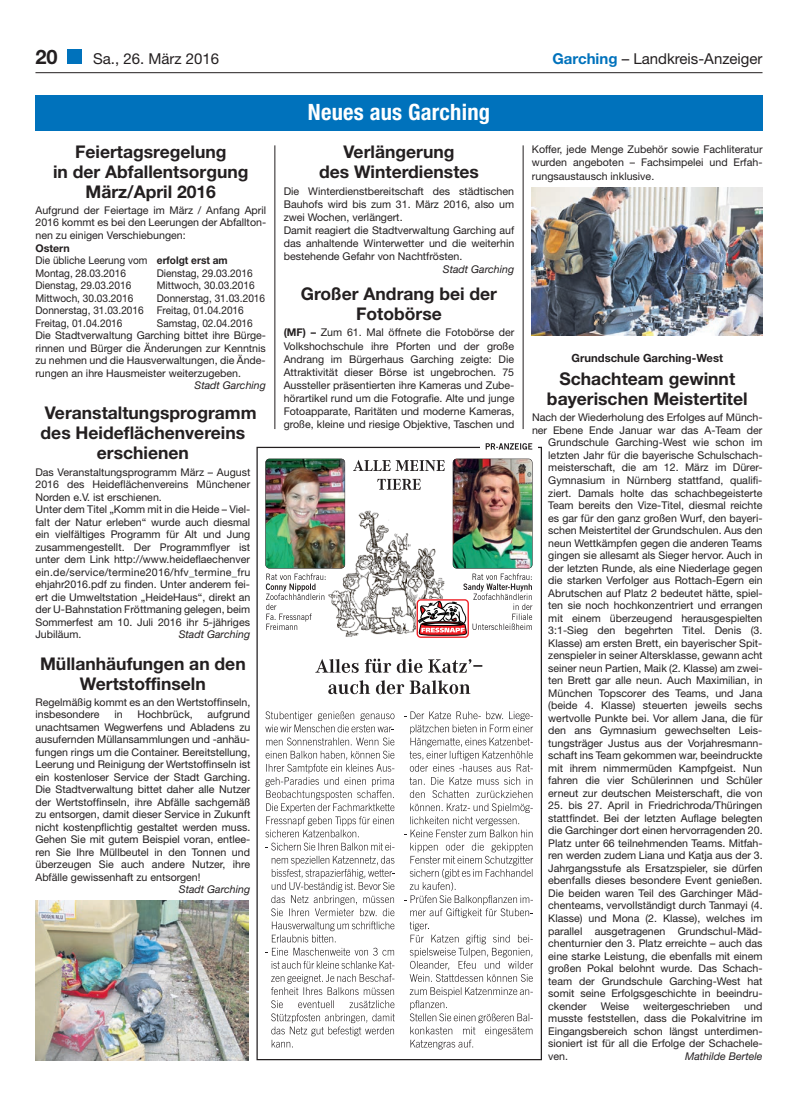
<style>
.page{position:relative;width:798px;height:1117px;background:#fff}
.page>*{position:absolute;margin:0;border:0;box-sizing:border-box;transform-origin:0 0}
.t1{font:700 condensed 22.5px "Helvetica Neue";letter-spacing:.01em;color:#fff}
.t2{font:700 20px "Helvetica Neue";color:#231f20}
.t3{font:700 17.5px/20px "Helvetica Neue";color:#231f20;text-align:center}
.t4{font:15px "Helvetica Neue";color:#231f20}
.t5{font:700 11.25px "Helvetica Neue";color:#231f20}
.t6{font:10.62px/12.5px "Helvetica Neue";color:#231f20;text-align:justify}
.t7{font:10.62px/12.5px "Helvetica Neue";color:#231f20;scale:.95 1}
.t8{font:italic 10.62px "Helvetica Neue";color:#231f20}
.s1{font-weight:700;color:#0072bc}
.s2{font-weight:700}
</style>
<div class="page">
<div style="left:68px;top:50px;width:14px;height:14px;background:#0072bc"></div>
<hr style="left:274px;top:145px;width:1px;height:284px;background:#231f20">
<hr style="left:522px;top:145px;width:1px;height:284px;background:#231f20">
<hr style="left:35px;top:72px;width:727px;height:1px;background:#231f20">
<div style="left:35px;top:96px;width:727px;height:35px;background:#0072bc"></div>
<img style="left:35px;top:900px;width:213px;height:159px">
<img style="left:531px;top:188px;width:231px;height:147px">
<img style="left:341px;top:509px;width:17px;height:128px">
<div style="left:416px;top:598px;width:53px;height:40px;border:2px solid #fff;border-radius:3px"></div>
<div style="left:416px;top:599px;width:52px;height:38px;border:1px solid #ee1d23;border-radius:4px"></div>
<img style="left:353px;top:458px;width:179px;height:177px">
<svg style="left:485px;top:443px;width:47px;height:6px"></svg>
<img style="left:265px;top:458px;width:80px;height:172px">
<svg style="left:265px;top:711px;width:129px;height:283px"></svg>
<svg style="left:271px;top:1000px;width:123px;height:7px"></svg>
<svg style="left:271px;top:1013px;width:123px;height:34px"></svg>
<svg style="left:404px;top:711px;width:129px;height:73px"></svg>
<svg style="left:409px;top:790px;width:123px;height:7px"></svg>
<svg style="left:404px;top:803px;width:129px;height:246px"></svg>
<svg style="left:315px;top:658px;width:167px;height:15px"></svg>
<svg style="left:328px;top:680px;width:142px;height:14px"></svg>
<h2 class="t2" style="left:35px;top:44px;width:24px">20</h2>
<h3 class="t4" style="left:93px;top:50px;width:127px">Sa., 26. März 2016</h3>
<h3 class="t4" style="left:552px;top:50px;width:211px"><span class="s1">Garching</span> – Landkreis-Anzeiger</h3>
<h1 class="t1" style="left:308px;top:98px;width:184px">Neues aus Garching</h1>
<h3 class="t3" style="left:53px;top:141px;width:197px">Feiertagsregelung<br>in der Abfallentsorgung<br>März/April 2016</h3>
<p class="t6" style="left:35px;top:204px;width:232px">Aufgrund der Feiertage im März / Anfang April 2016 kommt es bei den Leerungen der Abfallton&shy;nen zu einigen Verschiebungen:</p>
<p class="t7" style="left:35px;top:241px;width:204px"><span class="s2">Ostern<br></span>Die übliche Leerung vom <span class="s2">erfolgt erst am<br></span>Montag, 28.03.2016</p>
<h3 class="t3" style="left:319px;top:141px;width:161px">Verlängerung<br>des Winterdienstes</h3>
<p class="t6" style="left:283px;top:184px;width:232px;line-height:13.1px;text-align:left">Die Winterdienstbereitschaft des städtischen Bauhofs wird bis zum 31. März 2016, also um zwei Wochen, verlängert.<br>Damit reagiert die Stadtverwaltung Garching auf das anhaltende Winterwetter und die weiterhin bestehende Gefahr von Nachtfrösten.</p>
<p class="t8" style="left:442px;top:263px;width:73px">Stadt Garching</p>
<p class="t6" style="left:531px;top:143px;width:232px;line-height:13.1px">Koffer, jede Menge Zubehör sowie Fachliteratur wurden angeboten – Fachsimpelei und Erfah&shy;rungsaustausch inklusive.</p>
<p class="t7" style="left:157px;top:266px;width:102px">Dienstag, 29.03.2016</p>
<p class="t7" style="left:35px;top:279px;width:102px">Dienstag, 29.03.2016</p>
<p class="t7" style="left:157px;top:279px;width:104px">Mittwoch, 30.03.2016</p>
<p class="t7" style="left:35px;top:291px;width:104px">Mittwoch, 30.03.2016</p>
<p class="t7" style="left:35px;top:291px;width:243px;text-indent:121px">Donnerstag, 31.03.2016<br>Donnerstag, 31.03.2016 Freitag, 01.04.2016<br>Freitag, 01.04.2016</p>
<p class="t7" style="left:35px;top:316px;width:244px;text-indent:121px">Samstag, 02.04.2016<br>Die Stadtverwaltung Garching bittet ihre Bürge&shy;rinnen und Bürger die Änderungen zur Kenntnis zu nehmen und die Hausverwaltungen, die Ände&shy;rungen an ihre Hausmeister weiterzugeben.</p>
<p class="t8" style="left:194px;top:379px;width:73px">Stadt Garching</p>
<h3 class="t3" style="left:45px;top:403px;width:213px">Veranstaltungsprogramm</h3>
<h3 class="t3" style="left:41px;top:423px;width:206px">des Heideflächenvereins</h3>
<h3 class="t3" style="left:97px;top:443px;width:94px">erschienen</h3>
<p class="t6" style="left:35px;top:465px;width:216px;text-align:left">Das Veranstaltungsprogramm März – August 2016 des Heideflächenvereins Münchener Norden e.V. ist erschienen.<br>Unter dem Titel „Komm mit in die Heide – Viel&shy;falt der Natur erleben“ wurde auch diesmal ein vielfältiges Programm für Alt und Jung zusammengestellt. Der Programmflyer ist unter dem Link http://www.heideflaechenver ein.de/service/termine2016/hfv_termine_fru ehjahr2016.pdf zu finden. Unter anderem fei&shy;ert die Umweltstation „HeideHaus“, direkt an der U-Bahnstation Fröttmaning gelegen, beim Sommerfest am 10. Juli 2016 ihr 5-jähriges Jubiläum.</p>
<p class="t8" style="left:179px;top:628px;width:73px">Stadt Garching</p>
<h3 class="t3" style="left:40px;top:652px;width:207px">Müllanhäufungen an den<br>Wertstoffinseln</h3>
<p class="t6" style="left:35px;top:695px;width:216px">Regelmäßig kommt es an den Wertstoffinseln, insbesondere</p>
<p class="t6" style="left:35px;top:707px;width:216px;text-indent:172px">aufgrund unachtsamen Wegwerfens und Abladens zu ausufernden Müllansammlungen und -anhäu&shy;fungen rings um die Container. Bereitstellung, Leerung und Reinigung der Wertstoffinseln ist ein kostenloser Service der Stadt Garching.<br>Die Stadtverwaltung bittet daher alle Nutzer der Wertstoffinseln, ihre Abfälle sachgemäß zu entsorgen, damit dieser Service in Zukunft nicht kostenpflichtig gestaltet werden muss.<br>Gehen Sie mit gutem Beispiel voran, entlee&shy;ren Sie Ihre Müllbeutel in den Tonnen und überzeugen Sie auch andere Nutzer, ihre Abfälle gewissenhaft zu entsorgen!</p>
<p class="t8" style="left:179px;top:882px;width:73px">Stadt Garching</p>
<p class="t6" style="left:114px;top:707px;width:10px">in</p>
<p class="t6" style="left:137px;top:707px;width:57px">Hochbrück,</p>
<h3 class="t3" style="left:301px;top:283px;width:198px">Großer Andrang bei der<br>Fotobörse</h3>
<p class="t6" style="left:283px;top:326px;width:232px;line-height:13.1px"><span class="s2">(MF) –</span> Zum 61. Mal öffnete die Fotobörse der Volkshochschule ihre Pforten und der große Andrang im Bürgerhaus Garching zeigte: Die Attraktivität dieser Börse ist ungebrochen. 75<br>Aussteller präsentierten ihre Kameras und Zube&shy;hörartikel rund um die Fotografie. Alte und junge Fotoapparate, Raritäten und moderne Kameras, große, kleine und riesige Objektive, Taschen und</p>
<p class="t5" style="left:571px;top:351px;width:153px">Grundschule Garching-West</p>
<h3 class="t3" style="left:546px;top:368px;width:202px">Schachteam gewinnt bayerischen Meistertitel</h3>
<p class="t6" style="left:531px;top:411px;width:232px;text-align:right">Nach der Wiederholung des Erfolges auf Münch&shy;ner Ebene Ende Januar war das A-Team der Grundschule Garching-West wie schon im letzten Jahr für die bayerische Schulschach&shy;meisterschaft, die am 12. März im Dürer-Gymnasium in Nürnberg stattfand, qualifi&shy;ziert. Damals holte das schachbegeisterte Team bereits den Vize-Titel, diesmal reichte<br>es gar für den ganz großen Wurf, den bayeri&shy;schen Meistertitel der Grundschulen. Aus den neun Wettkämpfen gegen die anderen Teams gingen sie allesamt als Sieger hervor. Auch in der letzten Runde, als eine Niederlage gegen die starken Verfolger aus Rottach-Egern ein Abrutschen auf Platz 2 bedeutet hätte, spiel&shy;ten sie noch hochkonzentriert und errangen mit einem überzeugend herausgespielten 3:1-Sieg den begehrten Titel. Denis (3.<br>Klasse) am ersten Brett, ein bayerischer Spit&shy;zenspieler in seiner Altersklasse, gewann acht seiner neun Partien, Maik (2. Klasse) am zwei&shy;ten Brett gar alle neun. Auch Maximilian, in München Topscorer des Teams, und Jana (beide 4. Klasse) steuerten jeweils sechs wertvolle Punkte bei. Vor allem Jana, die für den ans Gymnasium gewechselten Leis&shy;tungsträger Justus aus der Vorjahresmann&shy;schaft ins Team gekommen war, beeindruckte mit ihrem nimmermüden Kampfgeist. Nun fahren die vier Schülerinnen und Schüler erneut zur deutschen Meisterschaft, die von</p>
<p class="t6" style="left:548px;top:799px;width:216px">25. bis 27. April in Friedrichroda/Thüringen stattfindet. Bei der letzten Auflage belegten die Garchinger dort einen hervorragenden 20.<br>Platz unter 66 teilnehmenden Teams. Mitfah&shy;ren werden zudem Liana und Katja aus der 3.<br>Jahrgangsstufe als Ersatzspieler, sie dürfen ebenfalls dieses besondere Event genießen.<br>Die beiden waren Teil des Garchinger Mäd&shy;chenteams, vervollständigt durch Tanmayi (4.<br>Klasse) und Mona (2. Klasse), welches im parallel ausgetragenen Grundschul-Mäd&shy;chenturnier den 3. Platz erreichte – auch das eine starke Leistung, die ebenfalls mit einem großen Pokal belohnt wurde. Das Schach&shy;team der Grundschule Garching-West hat somit seine Erfolgsgeschichte in beeindru&shy;ckender</p>
<p class="t6" style="left:548px;top:999px;width:216px;text-indent:196px">und musste feststellen, dass die Pokalvitrine im Eingangsbereich schon längst unterdimen&shy;sioniert ist für all die Erfolge der Schachele&shy;ven.</p>
<p class="t6" style="left:600px;top:999px;width:30px">Weise</p>
<p class="t6" style="left:643px;top:999px;width:88px">weitergeschrieben</p>
<p class="t8" style="left:685px;top:1049px;width:79px">Mathilde Bertele</p>
</div>
